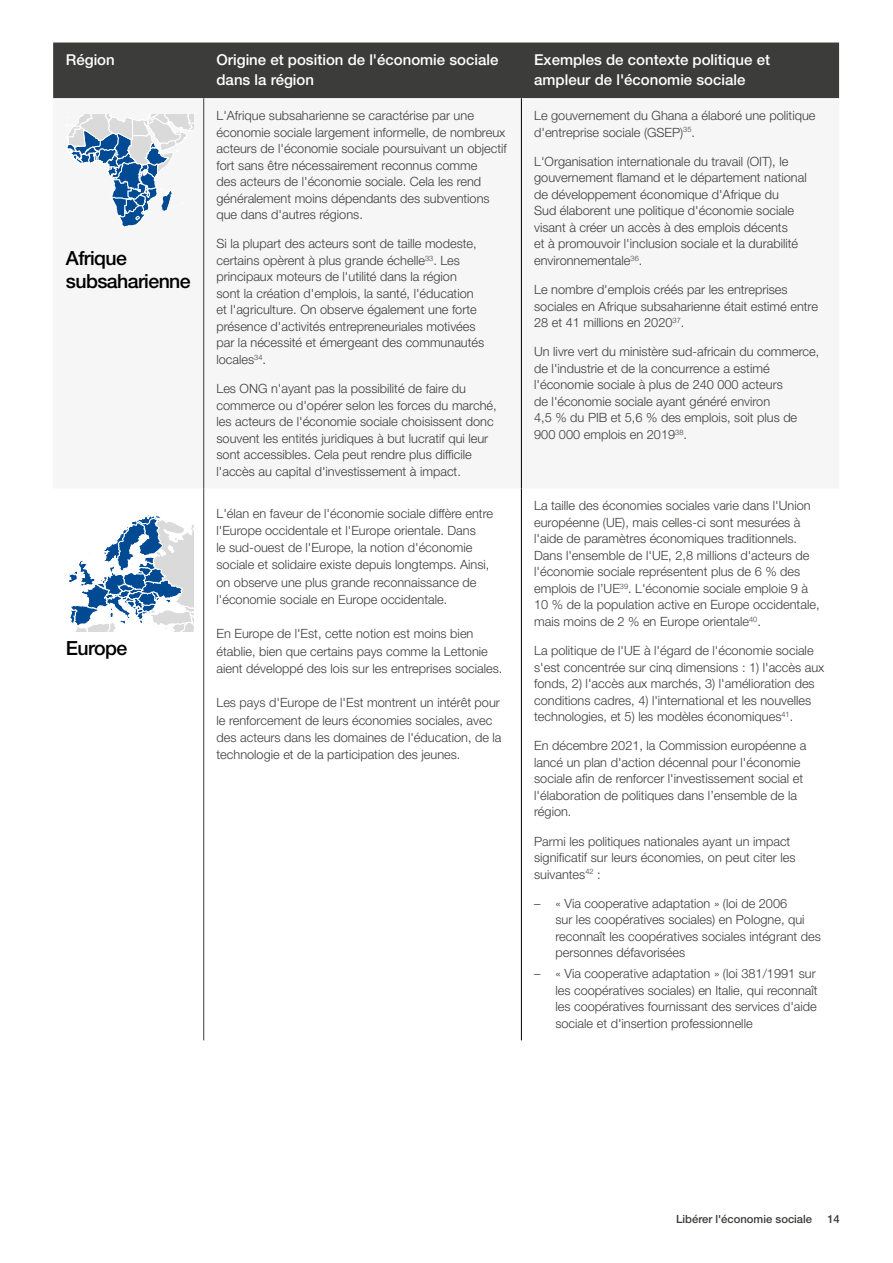
<style>
.page{position:relative;width:893px;height:1263px;background:#fff}
.page>*{position:absolute;margin:0;border:0;box-sizing:border-box;transform-origin:0 0}
.Subhead{font:500 19.5px/23.4px "Helvetica Neue LT Pro";letter-spacing:-.03em;color:#000}
.Minor_Table_Header{font:500 15px/19.5px "Helvetica Neue LT Pro";color:#fff}
.Box_Body{font:300 12.75px/16.5px "Helvetica Neue LT Pro";color:#3c3c3b}
.Body{font:300 12.75px/17.2px "Helvetica Neue LT Pro";color:#3c3c3b}
.t1{font:500 11.25px "Helvetica Neue LT Pro";color:#3c3c3b}
</style>
<div class="page">
<div style="left:53px;top:43px;width:786px;height:55px;background:#3c3c3b"></div>
<div style="left:53px;top:98px;width:786px;height:390px;background:#f6f6f6"></div>
<hr style="left:203px;top:98px;width:1px;height:390px;background:#3c3c3b">
<hr style="left:203px;top:488px;width:1px;height:552px;background:#3c3c3b">
<hr style="left:521px;top:98px;width:1px;height:390px;background:#000">
<hr style="left:521px;top:488px;width:1px;height:552px;background:#000">
<svg style="left:66px;top:114px;width:127px;height:113px"></svg>
<svg style="left:69px;top:514px;width:125px;height:118px"></svg>
<p class="Minor_Table_Header" style="left:66px;top:50px;width:50px">Région</p>
<p class="Minor_Table_Header" style="left:216px;top:50px;width:283px">Origine et position de l'économie sociale dans la région</p>
<p class="Minor_Table_Header" style="left:534px;top:50px;width:237px">Exemples de contexte politique et ampleur de l'économie sociale</p>
<p class="Subhead" style="left:66px;top:246px;width:126px">Afrique subsaharienne</p>
<p class="Subhead" style="left:66px;top:636px;width:63px">Europe</p>
<p class="Box_Body" style="left:216px;top:107px;width:292px">L'Afrique subsaharienne se caractérise par une économie sociale largement informelle, de nombreux acteurs de l'économie sociale poursuivant un objectif fort sans être nécessairement reconnus comme<br>des acteurs de l'économie sociale. Cela les rend généralement moins dépendants des subventions que dans d'autres régions.</p>
<p class="Box_Body" style="left:216px;top:235px;width:269px">Si la plupart des acteurs sont de taille modeste, certains opèrent à plus grande échelle<sup>33</sup>. Les principaux moteurs de l'utilité dans la région<br>sont la création d'emplois, la santé, l'éducation et l'agriculture. On observe également une forte présence d'activités entrepreneuriales motivées par la nécessité et émergeant des communautés locales<sup>34</sup>.</p>
<p class="Box_Body" style="left:216px;top:380px;width:282px">Les ONG n'ayant pas la possibilité de faire du commerce ou d'opérer selon les forces du marché, les acteurs de l'économie sociale choisissent donc souvent les entités juridiques à but lucratif qui leur sont accessibles. Cela peut rendre plus difficile l'accès au capital d'investissement à impact.</p>
<p class="Body" style="left:216px;top:504px;width:278px">L'élan en faveur de l'économie sociale diffère entre l'Europe occidentale et l'Europe orientale. Dans<br>le sud-ouest de l'Europe, la notion d'économie sociale et solidaire existe depuis longtemps. Ainsi, on observe une plus grande reconnaissance de l'économie sociale en Europe occidentale.</p>
<p class="Body" style="left:216px;top:625px;width:287px">En Europe de l'Est, cette notion est moins bien établie, bien que certains pays comme la Lettonie aient développé des lois sur les entreprises sociales.</p>
<p class="Body" style="left:216px;top:694px;width:287px">Les pays d'Europe de l'Est montrent un intérêt pour le renforcement de leurs économies sociales, avec des acteurs dans les domaines de l'éducation, de la technologie et de la participation des jeunes.</p>
<p class="Box_Body" style="left:534px;top:107px;width:283px">Le gouvernement du Ghana a élaboré une politique d'entreprise sociale (GSEP)<sup>35</sup>.</p>
<p class="Box_Body" style="left:534px;top:153px;width:274px">L'Organisation internationale du travail (OIT), le gouvernement flamand et le département national de développement économique d'Afrique du<br>Sud élaborent une politique d'économie sociale visant à créer un accès à des emplois décents<br>et à promouvoir l'inclusion sociale et la durabilité environnementale<sup>36</sup>.</p>
<p class="Box_Body" style="left:534px;top:281px;width:285px">Le nombre d'emplois créés par les entreprises sociales en Afrique subsaharienne était estimé entre<br>28 et 41 millions en 2020<sup>37</sup>.</p>
<p class="Box_Body" style="left:534px;top:343px;width:287px">Un livre vert du ministère sud-africain du commerce, de l'industrie et de la concurrence a estimé l'économie sociale à plus de 240 000 acteurs<br>de l'économie sociale ayant généré environ<br>4,5 % du PIB et 5,6 % des emplois, soit plus de 900 000 emplois en 2019<sup>38</sup>.</p>
<p class="Box_Body" style="left:534px;top:497px;width:287px">La taille des économies sociales varie dans l'Union européenne (UE), mais celles-ci sont mesurées à l'aide de paramètres économiques traditionnels.<br>Dans l'ensemble de l'UE, 2,8 millions d'acteurs de l'économie sociale représentent plus de 6 % des emplois de l’UE<sup>39</sup>. L'économie sociale emploie 9 à 10 % de la population active en Europe occidentale, mais moins de 2 % en Europe orientale<sup>40</sup>.</p>
<p class="Box_Body" style="left:534px;top:642px;width:292px">La politique de l'UE à l'égard de l'économie sociale s'est concentrée sur cinq dimensions : 1) l'accès aux fonds, 2) l'accès aux marchés, 3) l'amélioration des conditions cadres, 4) l'international et les nouvelles technologies, et 5) les modèles économiques<sup>41</sup>.</p>
<p class="Box_Body" style="left:534px;top:737px;width:274px">En décembre 2021, la Commission européenne a lancé un plan d'action décennal pour l'économie sociale afin de renforcer l'investissement social et l'élaboration de politiques dans l’ensemble de la région.</p>
<p class="Box_Body" style="left:534px;top:832px;width:263px">Parmi les politiques nationales ayant un impact significatif sur leurs économies, on peut citer les suivantes<sup>42</sup> :</p>
<p class="Box_Body" style="left:555px;top:895px;width:267px;text-indent:-21px">– « Via cooperative adaptation » (loi de 2006<br>sur les coopératives sociales) en Pologne, qui reconnaît les coopératives sociales intégrant des personnes défavorisées</p>
<p class="Box_Body" style="left:555px;top:965px;width:264px;text-indent:-21px">– « Via cooperative adaptation » (loi 381/1991 sur les coopératives sociales) en Italie, qui reconnaît les coopératives fournissant des services d'aide sociale et d'insertion professionnelle</p>
<p class="t1" style="left:676px;top:1212px;width:138px">Libérer l'économie sociale</p>
<p class="t1" style="left:827px;top:1212px;width:14px">14</p>
</div>
